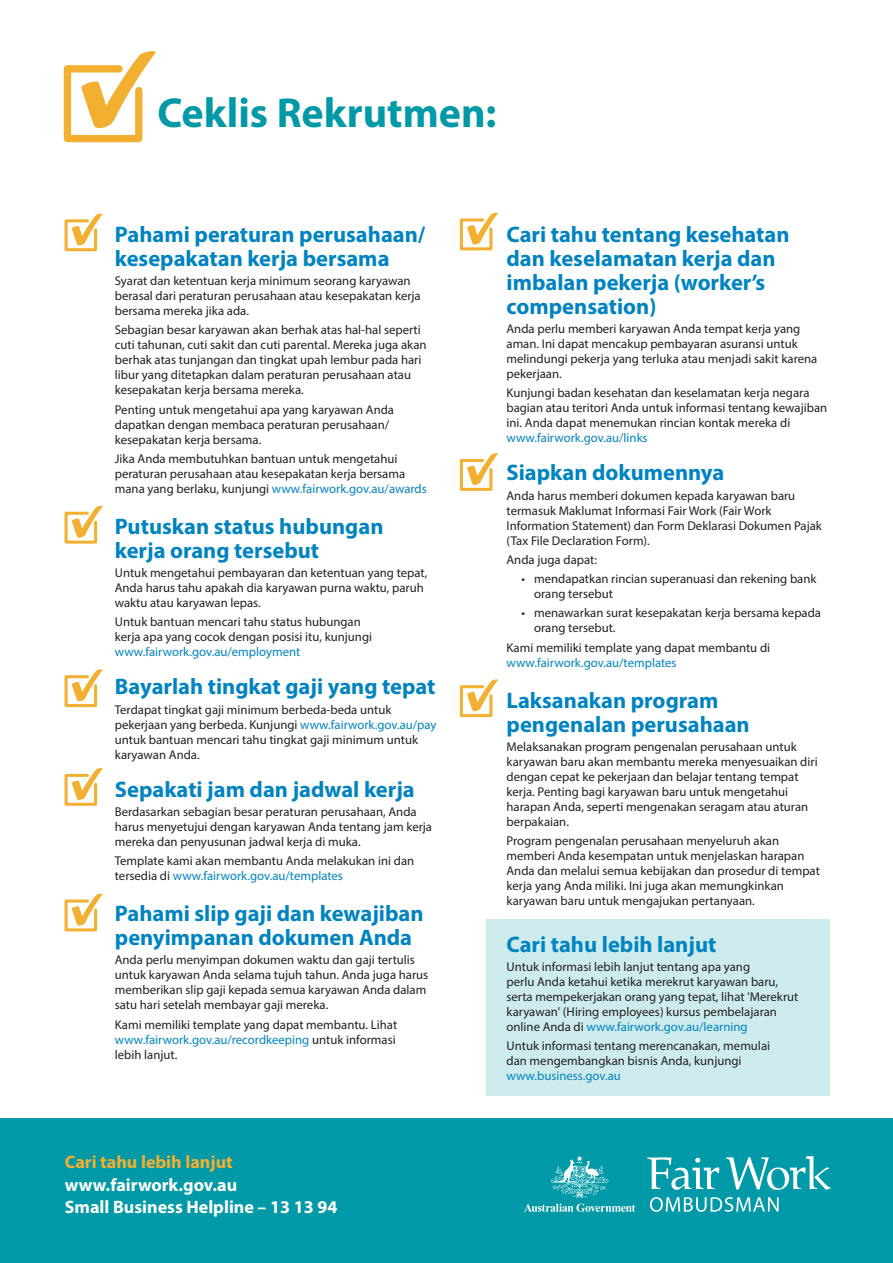
<style>
.page{position:relative;width:893px;height:1263px;background:#fff}
.page>*{position:absolute;margin:0;border:0;box-sizing:border-box;transform-origin:0 0}
.Body_Copy{font:700 42px "Myriad Pro";color:#0099a7}
.Body_Copy-2{font:700 22.5px/24px "Myriad Pro";color:#0083c1}
.Heading_1{font:700 22.5px/24px "Myriad Pro";color:#0083c1}
.Heading_2{font:700 18px "Myriad Pro";color:#fff}
.Heading_2-2{font:700 18px "Myriad Pro";color:#f3af30}
.Body_Copy-3{font:12.75px/15px "Myriad Pro";color:#231f20}
.t1{font:12.75px "Myriad Pro";color:#0083c1}
.s1{color:#0083c1}
</style>
<div class="page">
<div style="left:0;top:1118px;width:893px;height:145px;background:#0099a7"></div>
<div style="left:486px;top:919px;width:343px;height:177px;background:#cdebed"></div>
<svg style="left:63px;top:51px;width:93px;height:92px"></svg>
<svg style="left:64px;top:213px;width:39px;height:39px"></svg>
<svg style="left:64px;top:506px;width:39px;height:38px"></svg>
<svg style="left:64px;top:669px;width:39px;height:39px"></svg>
<svg style="left:64px;top:768px;width:39px;height:38px"></svg>
<svg style="left:64px;top:893px;width:39px;height:39px"></svg>
<svg style="left:459px;top:213px;width:39px;height:38px"></svg>
<svg style="left:459px;top:453px;width:39px;height:38px"></svg>
<svg style="left:459px;top:679px;width:39px;height:39px"></svg>
<svg style="left:524px;top:1156px;width:111px;height:56px"></svg>
<svg style="left:650px;top:1197px;width:129px;height:15px"></svg>
<svg style="left:647px;top:1157px;width:72px;height:33px"></svg>
<svg style="left:726px;top:1156px;width:104px;height:34px"></svg>
<p class="Body_Copy" style="left:157px;top:85px;width:341px">Ceklis Rekrutmen:</p>
<p class="Heading_1" style="left:115px;top:221px;width:312px">Pahami peraturan perusahaan/ kesepakatan kerja bersama</p>
<p class="Body_Copy-3" style="left:115px;top:273px;width:307px">Syarat dan ketentuan kerja minimum seorang karyawan berasal dari peraturan perusahaan atau kesepakatan kerja bersama mereka jika ada.</p>
<p class="Body_Copy-3" style="left:115px;top:322px;width:313px">Sebagian besar karyawan akan berhak atas hal-hal seperti cuti tahunan, cuti sakit dan cuti parental. Mereka juga akan berhak atas tunjangan dan tingkat upah lembur pada hari libur yang ditetapkan dalam peraturan perusahaan atau kesepakatan kerja bersama mereka.</p>
<p class="Body_Copy-3" style="left:115px;top:402px;width:281px">Penting untuk mengetahui apa yang karyawan Anda dapatkan dengan membaca peraturan perusahaan/ kesepakatan kerja bersama.</p>
<p class="Body_Copy-3" style="left:115px;top:451px;width:313px">Jika Anda membutuhkan bantuan untuk mengetahui peraturan perusahaan atau kesepakatan kerja bersama mana yang berlaku, kunjungi <span class="s1">www.fairwork.gov.au/awards</span></p>
<p class="Body_Copy-2" style="left:115px;top:513px;width:270px">Putuskan status hubungan kerja orang tersebut</p>
<p class="Body_Copy-3" style="left:115px;top:565px;width:314px">Untuk mengetahui pembayaran dan ketentuan yang tepat,<br>Anda harus tahu apakah dia karyawan purna waktu, paruh waktu atau karyawan lepas.</p>
<p class="Body_Copy-3" style="left:115px;top:614px;width:259px">Untuk bantuan mencari tahu status hubungan kerja apa yang cocok dengan posisi itu, kunjungi <span class="s1">www.fairwork.gov.au/employment</span></p>
<p class="Body_Copy-2" style="left:115px;top:674px;width:322px">Bayarlah tingkat gaji yang tepat</p>
<p class="Body_Copy-3" style="left:115px;top:702px;width:323px">Terdapat tingkat gaji minimum berbeda-beda untuk pekerjaan yang berbeda. Kunjungi <span class="s1">www.fairwork.gov.au/pay </span>untuk bantuan mencari tahu tingkat gaji minimum untuk karyawan Anda.</p>
<p class="Body_Copy-2" style="left:115px;top:776px;width:301px">Sepakati jam dan jadwal kerja</p>
<p class="Body_Copy-3" style="left:115px;top:804px;width:319px">Berdasarkan sebagian besar peraturan perusahaan, Anda harus menyetujui dengan karyawan Anda tentang jam kerja mereka dan penyusunan jadwal kerja di muka.</p>
<p class="Body_Copy-3" style="left:115px;top:853px;width:301px">Template kami akan membantu Anda melakukan ini dan tersedia di <span class="s1">www.fairwork.gov.au/templates</span></p>
<p class="Body_Copy-2" style="left:115px;top:901px;width:310px">Pahami slip gaji dan kewajiban penyimpanan dokumen Anda</p>
<p class="Body_Copy-3" style="left:115px;top:952px;width:315px">Anda perlu menyimpan dokumen waktu dan gaji tertulis untuk karyawan Anda selama tujuh tahun. Anda juga harus memberikan slip gaji kepada semua karyawan Anda dalam satu hari setelah membayar gaji mereka.</p>
<p class="Body_Copy-3" style="left:115px;top:1017px;width:284px">Kami memiliki template yang dapat membantu. Lihat <span class="s1">www.fairwork.gov.au/recordkeeping</span> untuk informasi lebih lanjut.</p>
<p class="Heading_2-2" style="left:65px;top:1150px;width:169px">Cari tahu lebih lanjut</p>
<p class="Heading_2" style="left:65px;top:1173px;width:174px">www.fairwork.gov.au</p>
<p class="Heading_2" style="left:65px;top:1195px;width:274px">Small Business Helpline – 13 13 94</p>
<p class="Body_Copy-2" style="left:506px;top:221px;width:285px">Cari tahu tentang kesehatan dan keselamatan kerja dan imbalan pekerja (worker’s compensation)</p>
<p class="Body_Copy-3" style="left:506px;top:321px;width:312px">Anda perlu memberi karyawan Anda tempat kerja yang aman. Ini dapat mencakup pembayaran asuransi untuk melindungi pekerja yang terluka atau menjadi sakit karena pekerjaan.</p>
<p class="Body_Copy-3" style="left:506px;top:385px;width:322px">Kunjungi badan kesehatan dan keselamatan kerja negara bagian atau teritori Anda untuk informasi tentang kewajiban ini. Anda dapat menemukan rincian kontak mereka di</p>
<p class="t1" style="left:506px;top:430px;width:143px">www.fairwork.gov.au/links</p>
<p class="Body_Copy-2" style="left:506px;top:460px;width:219px">Siapkan dokumennya</p>
<p class="Body_Copy-3" style="left:506px;top:488px;width:317px">Anda harus memberi dokumen kepada karyawan baru termasuk Maklumat Informasi Fair Work (Fair Work Information Statement) dan Form Deklarasi Dokumen Pajak (Tax File Declaration Form).</p>
<p class="Body_Copy-3" style="left:506px;top:552px;width:92px">Anda juga dapat:</p>
<p class="Body_Copy-3" style="left:534px;top:571px;width:284px;text-indent:-13px">• mendapatkan rincian superanuasi dan rekening bank orang tersebut</p>
<p class="Body_Copy-3" style="left:534px;top:605px;width:288px;text-indent:-13px">• menawarkan surat kesepakatan kerja bersama kepada orang tersebut.</p>
<p class="Body_Copy-3" style="left:506px;top:640px;width:265px">Kami memiliki template yang dapat membantu di</p>
<p class="t1" style="left:506px;top:654px;width:172px">www.fairwork.gov.au/templates</p>
<p class="Body_Copy-2" style="left:506px;top:687px;width:245px">Laksanakan program pengenalan perusahaan</p>
<p class="Body_Copy-3" style="left:506px;top:739px;width:313px">Melaksanakan program pengenalan perusahaan untuk karyawan baru akan membantu mereka menyesuaikan diri dengan cepat ke pekerjaan dan belajar tentang tempat kerja. Penting bagi karyawan baru untuk mengetahui harapan Anda, seperti mengenakan seragam atau aturan berpakaian.</p>
<p class="Body_Copy-3" style="left:506px;top:833px;width:315px">Program pengenalan perusahaan menyeluruh akan memberi Anda kesempatan untuk menjelaskan harapan Anda dan melalui semua kebijakan dan prosedur di tempat kerja yang Anda miliki. Ini juga akan memungkinkan karyawan baru untuk mengajukan pertanyaan.</p>
<p class="Body_Copy-2" style="left:506px;top:931px;width:211px">Cari tahu lebih lanjut</p>
<p class="Body_Copy-3" style="left:506px;top:959px;width:293px">Untuk informasi lebih lanjut tentang apa yang<br>perlu Anda ketahui ketika merekrut karyawan baru, serta mempekerjakan orang yang tepat, lihat 'Merekrut karyawan' (Hiring employees) kursus pembelajaran online Anda di <span class="s1">www.fairwork.gov.au/learning</span></p>
<p class="Body_Copy-3" style="left:506px;top:1038px;width:265px">Untuk informasi tentang merencanakan, memulai dan mengembangkan bisnis Anda, kunjungi</p>
<p class="t1" style="left:506px;top:1068px;width:116px">www.business.gov.au</p>
</div>
